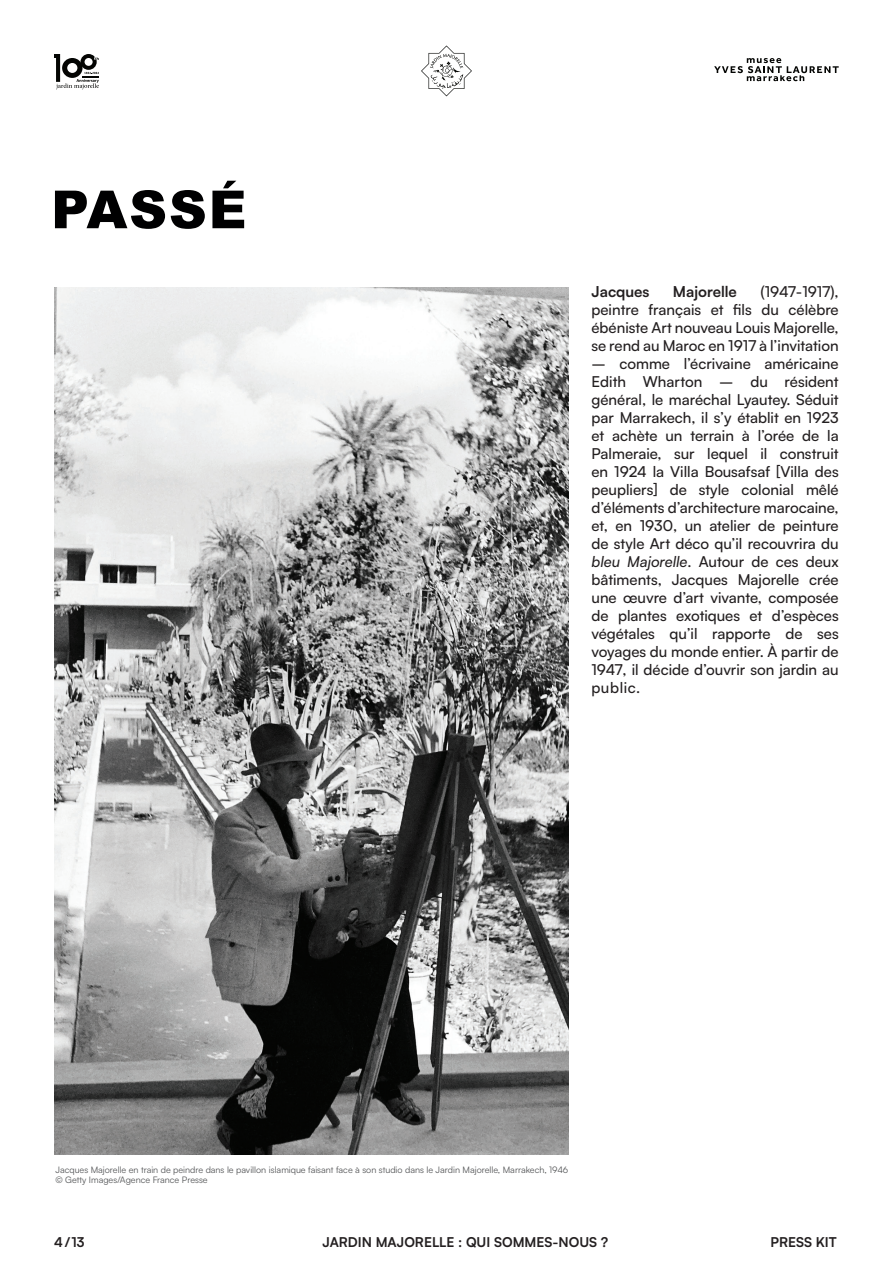
<style>
.page{position:relative;width:893px;height:1263px;background:#fff}
.page>*{position:absolute;margin:0;border:0;box-sizing:border-box;transform-origin:0 0}
.titre{font:900 52.5px "Arial";letter-spacing:.035em;color:#000001}
.Paragraph_Style_2{font:500 15px/18px "Satoshi";color:#231f20}
.Paragraph_Style_2-2{font:700 15px "Satoshi";color:#231f20}
.Paragraph_Style_2-3{font:italic 500 15px "Satoshi";color:#231f20}
.t1{font:700 13.5px "Satoshi";color:#231f20}
.Paragraph_Style_2-4{font:9px "Satoshi";color:#545557}
.s1{font-style:normal}
</style>
<div class="page">
<svg style="left:421px;top:45px;width:51px;height:51px"></svg>
<svg style="left:714px;top:58px;width:125px;height:23px"></svg>
<svg style="left:54px;top:54px;width:45px;height:35px"></svg>
<img style="left:54px;top:288px;width:514px;height:866px">
<p class="titre" style="left:51px;top:171px;width:197px">PASSÉ</p>
<p class="Paragraph_Style_2-2" style="left:591px;top:280px;width:59px">Jacques</p>
<p class="Paragraph_Style_2-2" style="left:673px;top:280px;width:66px">Majorelle</p>
<p class="Paragraph_Style_2" style="left:761px;top:282px;width:80px">)1947-1917 ,(</p>
<p class="Paragraph_Style_2" style="left:648px;top:300px;width:54px">français</p>
<p class="Paragraph_Style_2" style="left:733px;top:300px;width:20px">fils</p>
<p class="Paragraph_Style_2" style="left:761px;top:300px;width:19px">du</p>
<p class="Paragraph_Style_2" style="left:788px;top:300px;width:52px">célèbre</p>
<p class="Paragraph_Style_2" style="left:591px;top:300px;width:49px">peintre</p>
<p class="Paragraph_Style_2" style="left:591px;top:318px;width:249px">ébéniste Art nouveau Louis Majorelle,</p>
<p class="Paragraph_Style_2" style="left:591px;top:336px;width:249px">se rend au Maroc en 1917 ’là invitation</p>
<p class="Paragraph_Style_2" style="left:764px;top:354px;width:76px">américaine</p>
<p class="Paragraph_Style_2" style="left:711px;top:300px;width:14px">et</p>
<p class="Paragraph_Style_2" style="left:684px;top:354px;width:69px">’l écrivaine</p>
<p class="Paragraph_Style_2" style="left:619px;top:354px;width:52px">comme</p>
<p class="Paragraph_Style_2" style="left:591px;top:354px;width:16px">–</p>
<p class="Paragraph_Style_2" style="left:591px;top:372px;width:36px">Edith</p>
<p class="Paragraph_Style_2" style="left:591px;top:390px;width:249px">général, le maréchal Lyautey. Séduit</p>
<p class="Paragraph_Style_2" style="left:591px;top:408px;width:249px">par Marrakech, y’si l établit en 1923</p>
<p class="Paragraph_Style_2" style="left:827px;top:426px;width:13px">la</p>
<p class="Paragraph_Style_2" style="left:643px;top:372px;width:61px">Wharton</p>
<p class="Paragraph_Style_2" style="left:750px;top:372px;width:19px">du</p>
<p class="Paragraph_Style_2" style="left:785px;top:372px;width:56px">résident</p>
<p class="Paragraph_Style_2" style="left:719px;top:372px;width:16px">–</p>
<p class="Paragraph_Style_2" style="left:742px;top:426px;width:54px">’là orée</p>
<p class="Paragraph_Style_2" style="left:612px;top:426px;width:47px">achète</p>
<p class="Paragraph_Style_2" style="left:802px;top:426px;width:19px">de</p>
<p class="Paragraph_Style_2" style="left:690px;top:426px;width:45px">terrain</p>
<p class="Paragraph_Style_2" style="left:591px;top:426px;width:14px">et</p>
<p class="Paragraph_Style_2" style="left:665px;top:426px;width:19px">un</p>
<p class="Paragraph_Style_2" style="left:591px;top:444px;width:72px">Palmeraie,</p>
<p class="Paragraph_Style_2" style="left:591px;top:462px;width:249px">en 1924 la Villa Bousafsaf [Villa des</p>
<p class="Paragraph_Style_2" style="left:806px;top:480px;width:34px">mêlé</p>
<p class="Paragraph_Style_2" style="left:707px;top:444px;width:42px">lequel</p>
<p class="Paragraph_Style_2" style="left:760px;top:444px;width:8px">il</p>
<p class="Paragraph_Style_2" style="left:780px;top:444px;width:60px">construit</p>
<p class="Paragraph_Style_2" style="left:674px;top:444px;width:22px">sur</p>
<p class="Paragraph_Style_2" style="left:591px;top:480px;width:68px">peupliers]</p>
<p class="Paragraph_Style_2" style="left:591px;top:498px;width:249px">d’éléments d’architecture marocaine,</p>
<p class="Paragraph_Style_2" style="left:783px;top:516px;width:57px">peinture</p>
<p class="Paragraph_Style_2" style="left:670px;top:480px;width:19px">de</p>
<p class="Paragraph_Style_2" style="left:699px;top:480px;width:32px">style</p>
<p class="Paragraph_Style_2" style="left:741px;top:480px;width:54px">colonial</p>
<p class="Paragraph_Style_2" style="left:640px;top:516px;width:39px">1930,</p>
<p class="Paragraph_Style_2" style="left:709px;top:516px;width:43px">atelier</p>
<p class="Paragraph_Style_2" style="left:758px;top:516px;width:19px">de</p>
<p class="Paragraph_Style_2" style="left:591px;top:516px;width:18px">et,</p>
<p class="Paragraph_Style_2" style="left:591px;top:534px;width:249px">de style Art déco qu i l’ recouvrira du</p>
<p class="Paragraph_Style_2" style="left:806px;top:552px;width:34px">deux</p>
<p class="Paragraph_Style_2" style="left:615px;top:516px;width:18px">en</p>
<p class="Paragraph_Style_2" style="left:685px;top:516px;width:19px">un</p>
<p class="Paragraph_Style_2-3" style="left:591px;top:551px;width:30px">bleu</p>
<p class="Paragraph_Style_2-3" style="left:627px;top:551px;width:66px">Majorelle<span class="s1">.</span></p>
<p class="Paragraph_Style_2" style="left:751px;top:552px;width:19px">de</p>
<p class="Paragraph_Style_2" style="left:699px;top:552px;width:47px">Autour</p>
<p class="Paragraph_Style_2" style="left:776px;top:552px;width:24px">ces</p>
<p class="Paragraph_Style_2" style="left:591px;top:570px;width:72px">bâtiments,</p>
<p class="Paragraph_Style_2" style="left:591px;top:588px;width:249px">une œuvre d’art vivante, composée</p>
<p class="Paragraph_Style_2" style="left:772px;top:606px;width:68px">d’espèces</p>
<p class="Paragraph_Style_2" style="left:738px;top:570px;width:63px">Majorelle</p>
<p class="Paragraph_Style_2" style="left:672px;top:570px;width:58px">Jacques</p>
<p class="Paragraph_Style_2" style="left:809px;top:570px;width:31px">crée</p>
<p class="Paragraph_Style_2" style="left:591px;top:606px;width:19px">de</p>
<p class="Paragraph_Style_2" style="left:618px;top:606px;width:50px">plantes</p>
<p class="Paragraph_Style_2" style="left:676px;top:606px;width:65px">exotiques</p>
<p class="Paragraph_Style_2" style="left:749px;top:606px;width:14px">et</p>
<p class="Paragraph_Style_2" style="left:670px;top:624px;width:29px">qu i l’</p>
<p class="Paragraph_Style_2" style="left:591px;top:624px;width:249px">végétales<br>voyages du monde entier À. partir de<br>1947, il décide d’ouvrir son jardin au public.</p>
<p class="Paragraph_Style_2" style="left:785px;top:624px;width:19px">de</p>
<p class="Paragraph_Style_2" style="left:712px;top:624px;width:60px">rapporte</p>
<p class="Paragraph_Style_2" style="left:817px;top:624px;width:23px">ses</p>
<p class="Paragraph_Style_2-4" style="left:55px;top:1163px;width:514px">Jacques Majorelle en train de peindre dans le pavillon islamique faisant face à son studio dans le Jardin Majorelle, Marrakech, 1946</p>
<p class="Paragraph_Style_2-4" style="left:55px;top:1174px;width:154px">© Getty Images/Agence France Presse</p>
<p class="t1" style="left:54px;top:1232px;width:32px">4/13</p>
<p class="t1" style="left:322px;top:1232px;width:287px">JARDIN MAJORELLE : QUI SOMMES-NOUS ?</p>
<p class="t1" style="left:770px;top:1232px;width:68px">PRESS KIT</p>
</div>
